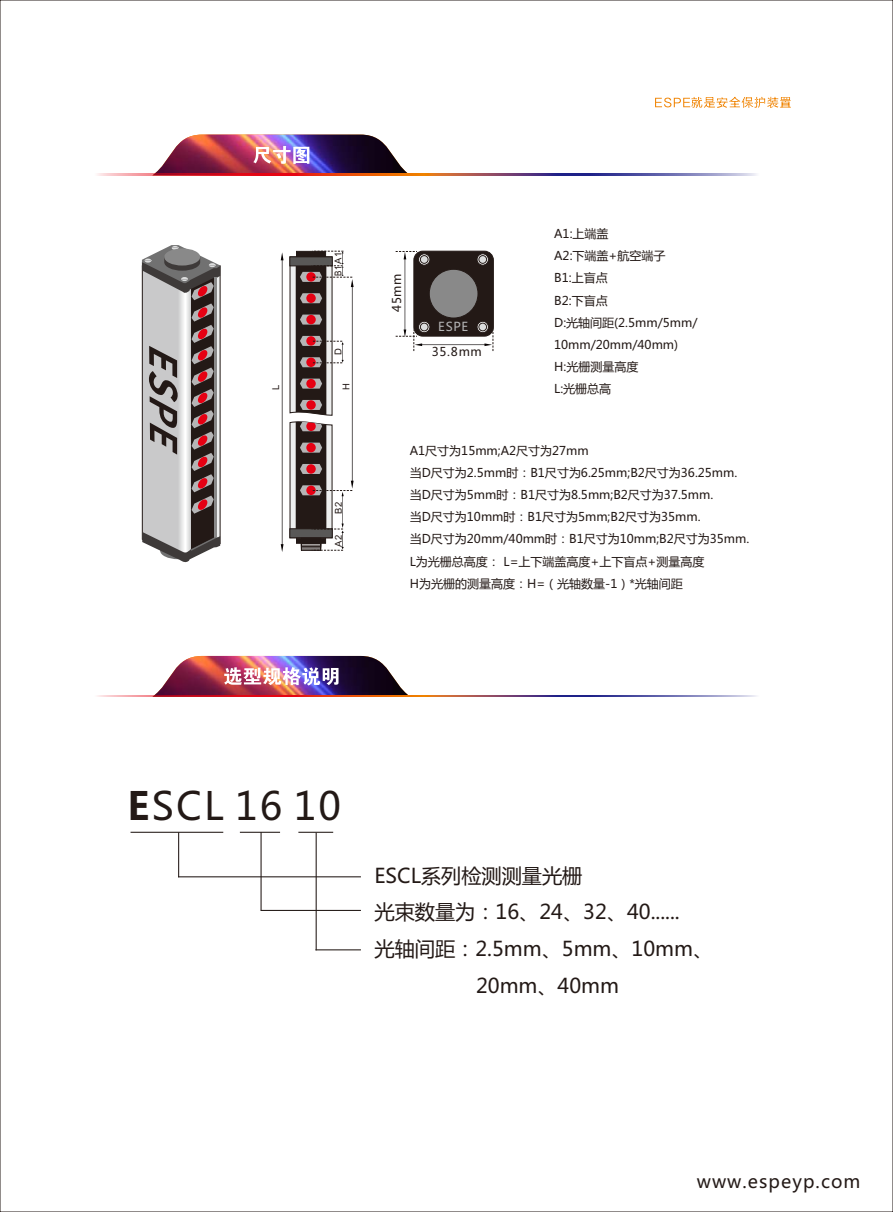
<style>
.page{position:relative;width:893px;height:1212px;background:#fff}
.page>*{position:absolute;margin:0;border:0;box-sizing:border-box;transform-origin:0 0}
.t1{font:38.4px "Microsoft Ya Hei";letter-spacing:.06em;color:#231916}
.t2{font:20.1px "Microsoft Ya Hei";color:#231916}
.t3{font:18px "Microsoft Ya Hei";letter-spacing:.06em;color:#231916}
.t4{font:12.15px "Microsoft Ya Hei";color:#b5b5b6}
.t5{font:12px/22.2px "Microsoft Ya Hei";color:#231916}
.t6{font:9.45px "Arial";letter-spacing:.055em;color:#231916}
.t7{font:9.45px "Arial";letter-spacing:.055em;color:#231916;scale:.85 1}
.s1{font-weight:700}
</style>
<div class="page">
<hr style="left:131px;top:832px;width:92px;height:1px;background:#231916">
<hr style="left:240px;top:832px;width:40px;height:1px;background:#231916">
<hr style="left:298px;top:832px;width:35px;height:1px;background:#231916">
<hr style="left:178px;top:876px;width:183px;height:1px;background:#231916">
<hr style="left:261px;top:910px;width:100px;height:1px;background:#231916">
<hr style="left:315px;top:949px;width:46px;height:1px;background:#231916">
<hr style="left:178px;top:832px;width:1px;height:45px;background:#231916">
<hr style="left:261px;top:832px;width:1px;height:79px;background:#231916">
<hr style="left:316px;top:832px;width:1px;height:118px;background:#231916">
<svg style="left:655px;top:97px;width:136px;height:11px"></svg>
<svg style="left:429px;top:174px;width:327px;height:1px"></svg>
<svg style="left:97px;top:174px;width:332px;height:1px"></svg>
<img style="left:152px;top:135px;width:258px;height:40px">
<svg style="left:429px;top:695px;width:327px;height:2px"></svg>
<svg style="left:97px;top:695px;width:332px;height:2px"></svg>
<img style="left:152px;top:656px;width:258px;height:41px">
<svg style="left:396px;top:251px;width:98px;height:100px"></svg>
<svg style="left:142px;top:245px;width:79px;height:318px;background:#9c9393"></svg>
<svg style="left:281px;top:252px;width:3px;height:300px"></svg>
<svg style="left:290px;top:251px;width:64px;height:300px"></svg>
<p class="t6" style="left:272px;top:390px;width:7px;rotate:-90deg">L</p>
<p class="t7" style="left:334px;top:276px;width:29px;rotate:-90deg">B1 A1</p>
<p class="t6" style="left:334px;top:355px;width:8px;rotate:-90deg">D</p>
<p class="t6" style="left:343px;top:390px;width:8px;rotate:-90deg">H</p>
<p class="t6" style="left:335px;top:514px;width:14px;rotate:-90deg">B2</p>
<p class="t6" style="left:335px;top:547px;width:14px;rotate:-90deg">A2</p>
<p class="t5" style="left:387px;top:312px;width:40px;rotate:-90deg">45mm</p>
<p class="t4" style="left:438px;top:322px;width:32px">ESPE</p>
<p class="t5" style="left:432px;top:341px;width:52px">35.8mm</p>
<p class="t5" style="left:554px;top:224px;width:145px">A1:上端盖<br>A2:下端盖+航空端子<br>B1:上盲点<br>B2:下盲点<br>D:光轴间距(2.5mm/5mm/<br>10mm/20mm/40mm)<br>H:光栅测量高度<br>L:光栅总高</p>
<p class="t5" style="left:410px;top:440px;width:341px">A1尺寸为15mm;A2尺寸为27mm<br>当D尺寸为2.5mm时：B1尺寸为6.25mm;B2尺寸为36.25mm.当D尺寸为5mm时：B1尺寸为8.5mm;B2尺寸为37.5mm.<br>当D尺寸为10mm时：B1尺寸为5mm;B2尺寸为35mm.<br>当D尺寸为20mm/40mm时：B1尺寸为10mm;B2尺寸为35mm.<br>L为光栅总高度： L=上下端盖高度+上下盲点+测量高度<br>H为光栅的测量高度：H=（光轴数量-1）*光轴间距</p>
<h1 class="t1" style="left:127px;top:789px;width:215px"><span class="s1">E</span>SCL 16 10</h1>
<h2 class="t2" style="left:374px;top:866px;width:209px">ESCL系列检测测量光栅</h2>
<h2 class="t2" style="left:374px;top:903px;width:307px">光束数量为：16、24、32、40......</h2>
<h2 class="t2" style="left:374px;top:940px;width:340px">光轴间距：2.5mm、5mm、10mm、</h2>
<h2 class="t2" style="left:476px;top:976px;width:145px">20mm、40mm</h2>
<h3 class="t3" style="left:697px;top:1173px;width:165px">www.espeyp.com</h3>
</div>
